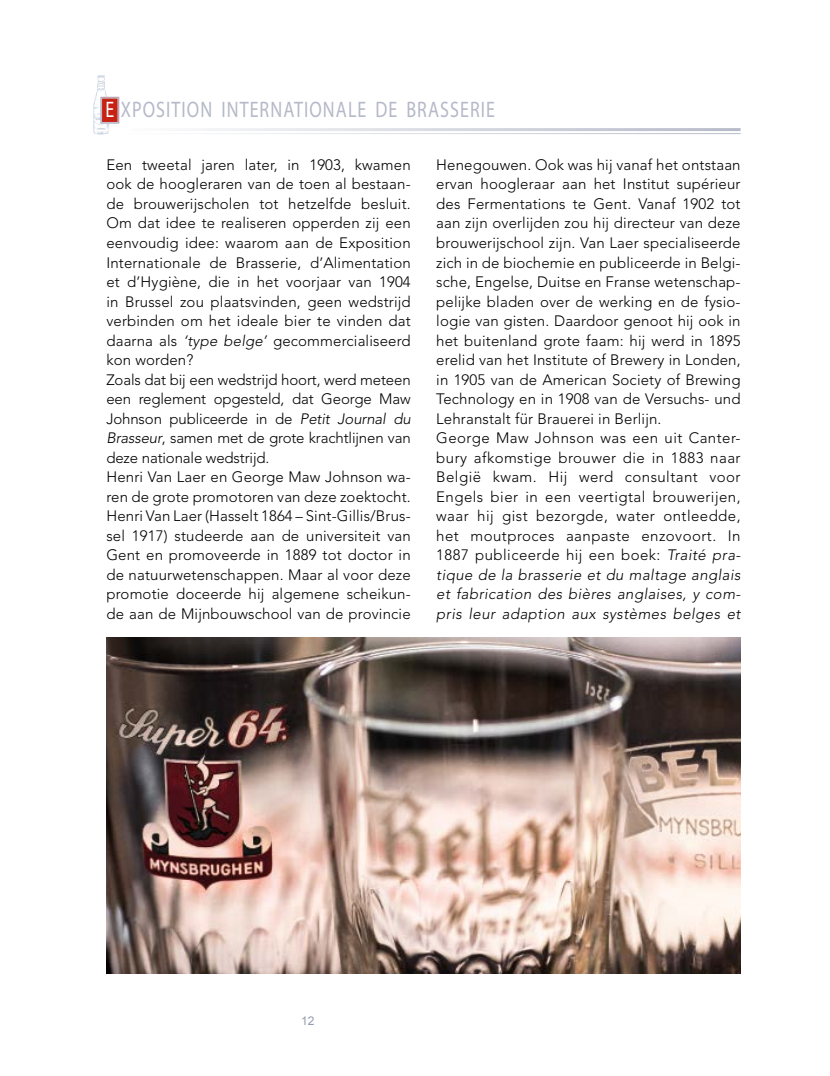
<style>
.page{position:relative;width:830px;height:1076px;background:#fff}
.page>*{position:absolute;margin:0;border:0;box-sizing:border-box;transform-origin:0 0}
.t1{font:31.5px "Myriad Arabic";letter-spacing:.045em;color:#b5b9c8;scale:.8 1}
.t2{font:300 15px/19.5px "Avenir LT Std";letter-spacing:.01em;color:#000}
.t3{font:12px "Arial";color:#949cb1}
.s1{color:#fff}
.s2{font-style:italic}
</style>
<div class="page">
<img style="left:93px;top:75px;width:16px;height:60px">
<svg style="left:99px;top:96px;width:21px;height:28px"></svg>
<div style="left:101px;top:98px;width:17px;height:25px;border:1px solid #c4c7d4"></div>
<hr style="left:129px;top:128px;width:611px;height:3px;background:#b5b9c8">
<hr style="left:129px;top:133px;width:611px;height:1px;background:#b5b9c8">
<img style="left:106px;top:638px;width:634px;height:336px">
<h1 class="t1" style="left:105px;top:88px;width:488px"><span class="s1">e</span> xposition internationale de brasserie</h1>
<p class="t2" style="left:106px;top:155px;width:306px">Een tweetal jaren later, in 1903, kwamen ook de hoogleraren van de toen al bestaan&shy;de brouwerijscholen tot hetzelfde besluit.<br>Om dat idee te realiseren opperden zij een eenvoudig idee: waarom aan de Exposition Internationale de Brasserie, d’Alimentation et d’Hygiène, die in het voorjaar van 1904 in Brussel zou plaatsvinden, geen wedstrijd verbinden om het ideale bier te vinden dat daarna als <span class="s2">‘type belge’</span> gecommercialiseerd kon worden?<br>Zoals dat bij een wedstrijd hoort, werd meteen een reglement opgesteld, dat George Maw Johnson publiceerde in de <span class="s2">Petit Journal du Brasseur</span>, samen met de grote krachtlijnen van deze nationale wedstrijd.<br>Henri Van Laer en George Maw Johnson wa&shy;ren de grote promotoren van deze zoektocht.<br>Henri Van Laer (Hasselt 1864 – Sint-Gillis/Brus&shy;sel 1917) studeerde aan de universiteit van Gent en promoveerde in 1889 tot doctor in de natuurwetenschappen. Maar al voor deze promotie doceerde hij algemene scheikun&shy;de aan de Mijnbouwschool van de provincie</p>
<p class="t2" style="left:436px;top:155px;width:306px">Henegouwen. Ook was hij vanaf het ontstaan ervan hoogleraar aan het Institut supérieur des Fermentations te Gent. Vanaf 1902 tot aan zijn overlijden zou hij directeur van deze brouwerijschool zijn. Van Laer specialiseerde zich in de biochemie en publiceerde in Belgi&shy;sche, Engelse, Duitse en Franse wetenschap&shy;pelijke bladen over de werking en de fysio&shy;logie van gisten. Daardoor genoot hij ook in het buitenland grote faam: hij werd in 1895 erelid van het Institute of Brewery in Londen, in 1905 van de American Society of Brewing Technology en in 1908 van de Versuchs- und Lehranstalt für Brauerei in Berlijn.<br>George Maw Johnson was een uit Canter&shy;bury afkomstige brouwer die in 1883 naar België kwam. Hij werd consultant voor Engels bier in een veertigtal brouwerijen, waar hij gist bezorgde, water ontleedde, het moutproces aanpaste enzovoort. In 1887 publiceerde hij een boek: <span class="s2">Traité pra&shy;tique de la brasserie et du maltage anglais et fabrication des bières anglaises, y com&shy;pris leur adaption aux systèmes belges et</span></p>
<p class="t3" style="left:301px;top:1013px;width:15px">12</p>
</div>
